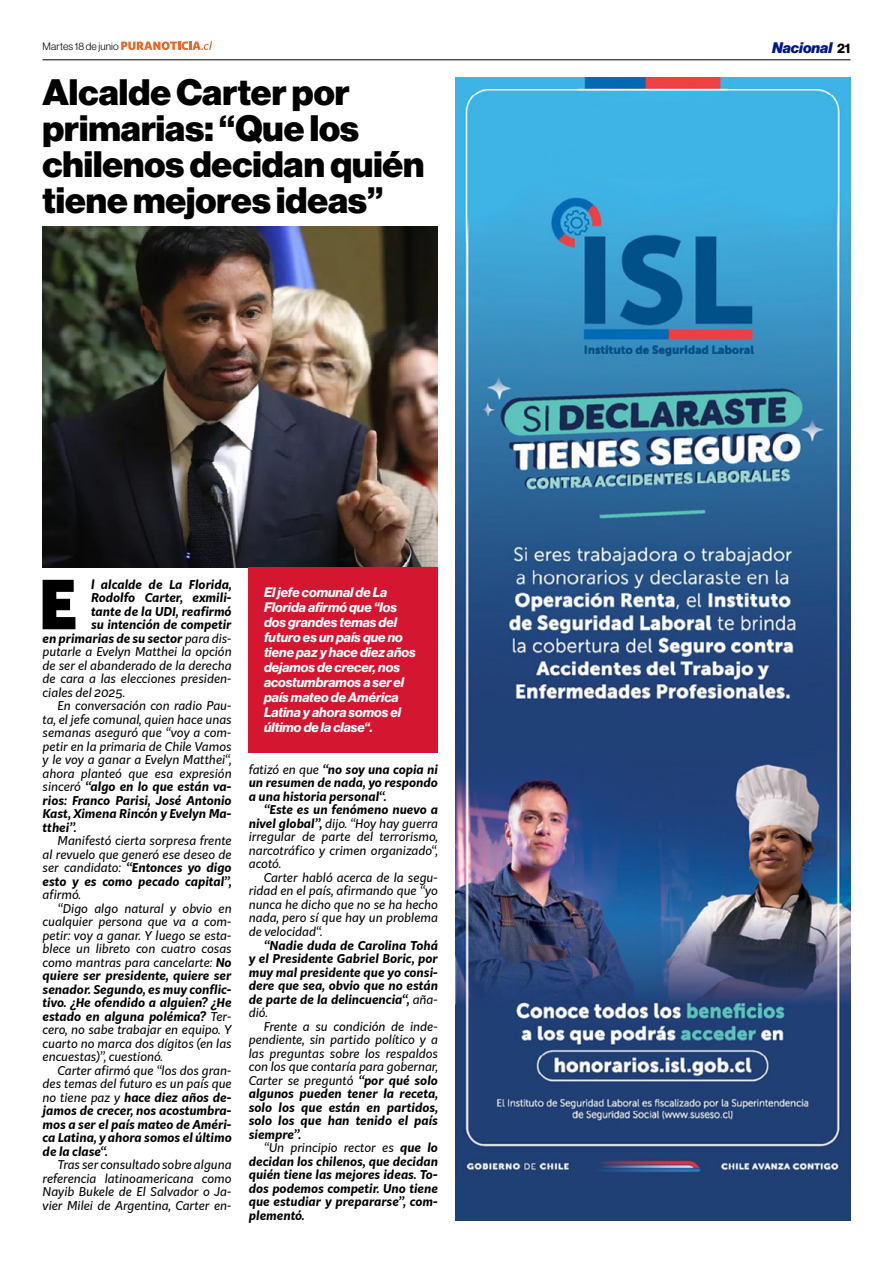
<style>
.page{position:relative;width:893px;height:1263px;background:#fff}
.page>*{position:absolute;margin:0;border:0;box-sizing:border-box;transform-origin:0 0}
.t1{font:900 66.3px "Kit Sans";color:#000}
.t2{font:36px/36px "N Haas Grotesk DS Pro 95 Blk";color:#000}
.t3{font:15px "N Haas Grotesk DS Pro 96 Blk It";color:#00178a}
.t4{font:13.5px/15px "N Haas Grotesk DS Pro 76 Bd It";color:#fff}
.t5{font:italic 12px/13.5px "Kit Sans";color:#000;text-align:justify}
.t6{font:italic 700 12px/13.5px "Kit Sans";color:#000;text-align:justify}
.t7{font:10.5px "N Haas Grotesk DS Pro 45 Lt";letter-spacing:.015em;color:#000}
.s1{font-family:"N Haas Grotesk DS Pro 75 Bd";font-size:13.5px;color:#000}
.s2{font-weight:400}
.s3{font-weight:700}
</style>
<div class="page">
<hr style="left:43px;top:59px;width:807px;height:1px;background:#000">
<svg style="left:121px;top:41px;width:91px;height:9px"></svg>
<img style="left:43px;top:226px;width:395px;height:341px">
<div style="left:249px;top:567px;width:189px;height:185px;background:#d41630"></div>
<img style="left:455px;top:78px;width:395px;height:1142px">
<p class="t7" style="left:43px;top:40px;width:78px">Martes 18 de junio</p>
<p class="t3" style="left:772px;top:39px;width:80px">Nacional <span class="s1">21</span></p>
<h2 class="t2" style="left:42px;top:75px;width:383px">Alcalde Carter por primarias: “Que los chilenos decidan quién tiene mejores ideas”</h2>
<h1 class="t1" style="left:39px;top:545px;width:40px">E</h1>
<p class="t6" style="left:91px;top:576px;width:142px">l alcalde de La Florida,</p>
<p class="t6" style="left:91px;top:590px;width:142px">Rodolfo Carter, exmili-</p>
<p class="t6" style="left:91px;top:603px;width:142px">tante de la UDI, reafirmó</p>
<p class="t6" style="left:91px;top:617px;width:142px">su intención de competir</p>
<p class="t6" style="left:43px;top:630px;width:191px">en primarias de su sector <span class="s2">para dis-</span></p>
<p class="t5" style="left:43px;top:644px;width:191px">putarle a Evelyn Matthei la opción</p>
<p class="t5" style="left:43px;top:658px;width:191px">de ser el abanderado de la derecha</p>
<p class="t5" style="left:43px;top:671px;width:191px">de cara a las elecciones presiden-</p>
<p class="t5" style="left:43px;top:685px;width:84px">ciales del 2025.</p>
<p class="t5" style="left:58px;top:698px;width:176px">En conversación con radio Pau-</p>
<p class="t5" style="left:43px;top:712px;width:191px">ta, el jefe comunal, quien hace unas</p>
<p class="t5" style="left:43px;top:725px;width:191px">semanas aseguró que “voy a com-</p>
<p class="t5" style="left:43px;top:739px;width:191px">petir en la primaria de Chile Vamos</p>
<p class="t5" style="left:43px;top:752px;width:191px">y le voy a ganar a Evelyn Matthei“,</p>
<p class="t5" style="left:43px;top:766px;width:191px">ahora planteó que esa expresión</p>
<p class="t6" style="left:43px;top:779px;width:191px"><span class="s2">sinceró</span> “algo en lo que están va-</p>
<p class="t6" style="left:43px;top:792px;width:191px">rios: Franco Parisi, José Antonio</p>
<p class="t6" style="left:43px;top:806px;width:191px">Kast, Ximena Rincón y Evelyn Ma-</p>
<p class="t6" style="left:43px;top:819px;width:36px">tthei”.</p>
<p class="t5" style="left:43px;top:833px;width:191px;text-indent:15px">Manifestó cierta sorpresa frente al revuelo que generó ese deseo de ser candidato: <span class="s3">“Entonces yo digo esto y es como pecado capital”,</span></p>
<p class="t5" style="left:43px;top:887px;width:40px">afirmó.</p>
<p class="t5" style="left:58px;top:901px;width:176px">“Digo algo natural y obvio en</p>
<p class="t5" style="left:43px;top:914px;width:191px">cualquier persona que va a com-</p>
<p class="t5" style="left:43px;top:928px;width:191px">petir: voy a ganar. Y luego se esta-</p>
<p class="t5" style="left:43px;top:941px;width:191px">blece un libreto con cuatro cosas</p>
<p class="t5" style="left:43px;top:955px;width:191px">como mantras para cancelarte: <span class="s3">No</span></p>
<p class="t6" style="left:43px;top:968px;width:191px">quiere ser presidente, quiere ser</p>
<p class="t6" style="left:43px;top:981px;width:191px">senador. Segundo, es muy conflic-</p>
<p class="t6" style="left:43px;top:995px;width:191px">tivo. ¿He ofendido a alguien? ¿He</p>
<p class="t6" style="left:43px;top:1008px;width:191px">estado en alguna polémica? <span class="s2">Ter-</span></p>
<p class="t5" style="left:43px;top:1022px;width:191px">cero, no sabe trabajar en equipo. Y</p>
<p class="t5" style="left:43px;top:1036px;width:191px">cuarto no marca dos dígitos (en las</p>
<p class="t5" style="left:43px;top:1049px;width:122px">encuestas)”, cuestionó.</p>
<p class="t5" style="left:58px;top:1063px;width:176px">Carter afirmó que “los dos gran-</p>
<p class="t5" style="left:43px;top:1076px;width:191px">des temas del futuro es un país que</p>
<p class="t6" style="left:43px;top:1089px;width:191px"><span class="s2">no tiene paz y</span> hace diez años de-</p>
<p class="t6" style="left:43px;top:1103px;width:191px">jamos de crecer, nos acostumbra-</p>
<p class="t6" style="left:43px;top:1116px;width:191px">mos a ser el país mateo de Améri-</p>
<p class="t6" style="left:43px;top:1130px;width:191px">ca Latina, y ahora somos el último</p>
<p class="t6" style="left:43px;top:1143px;width:67px">de la clase“.</p>
<p class="t5" style="left:43px;top:1157px;width:191px;text-indent:15px">Tras ser consultado sobre alguna referencia latinoamericana como Nayib Bukele de El Salvador o Ja&shy;vier Milei de Argentina, Carter en-</p>
<p class="t4" style="left:264px;top:585px;width:153px">El jefe comunal de La<br>Florida afirmó que “los dos grandes temas del futuro es un país que no tiene paz y hace diez años dejamos de crecer, nos acostumbramos a ser el país mateo de América<br>Latina y ahora somos el último de la clase“.</p>
<p class="t6" style="left:249px;top:762px;width:191px"><span class="s2">fatizó en que</span> “no soy una copia ni un resumen de nada, yo respondo a una historia personal“.</p>
<p class="t5" style="left:249px;top:803px;width:191px;text-indent:15px"><span class="s3">“Este es un fenómeno nuevo a nivel global”,</span> dijo. “Hoy hay guerra irregular de parte del terrorismo, narcotráfico y crimen organizado“, acotó.</p>
<p class="t5" style="left:249px;top:870px;width:191px;text-indent:15px">Carter habló acerca de la segu&shy;ridad en el país, afirmando que “yo nunca he dicho que no se ha hecho nada, pero sí que hay un problema de velocidad“.</p>
<p class="t6" style="left:249px;top:937px;width:191px;text-indent:15px">“Nadie duda de Carolina Tohá y el Presidente Gabriel Boric, por muy mal presidente que yo consi&shy;dere que sea, obvio que no están de parte de la delincuencia“, <span class="s2">aña&shy;dió.</span></p>
<p class="t5" style="left:249px;top:1019px;width:191px;text-indent:15px">Frente a su condición de inde&shy;pendiente, sin partido político y a las preguntas sobre los respaldos con los que contaría para gobernar, Carter se preguntó <span class="s3">“por qué solo algunos pueden tener la receta, solo los que están en partidos, solo los que han tenido el país siempre”.</span></p>
<p class="t6" style="left:249px;top:1140px;width:191px;text-indent:15px"><span class="s2">“Un principio rector es</span> que lo decidan los chilenos, que decidan quién tiene las mejores ideas. To&shy;dos podemos competir. Uno tiene que estudiar y prepararse”, com&shy;plementó.</p>
</div>
